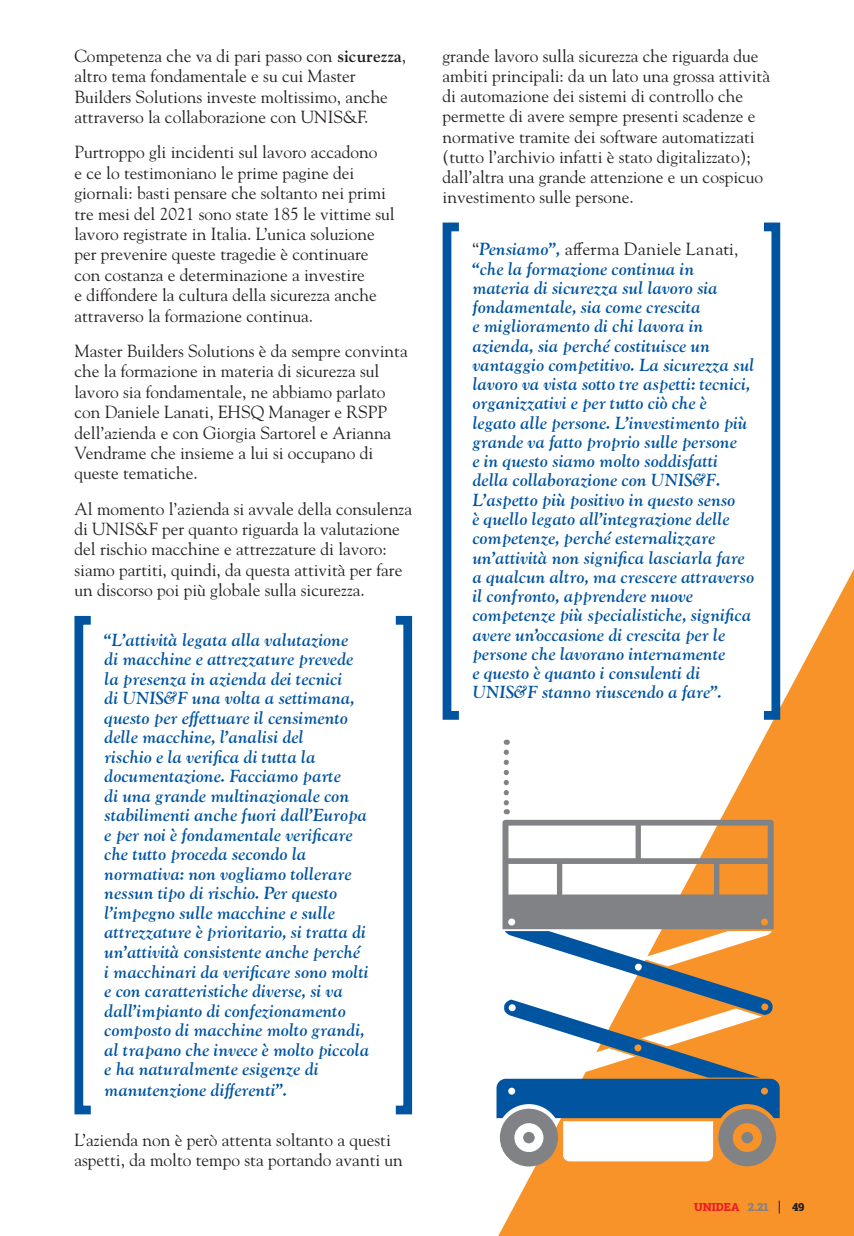
<style>
.page{position:relative;width:854px;height:1236px;background:#fff}
.page>*{position:absolute;margin:0;border:0;box-sizing:border-box;transform-origin:0 0}
.t1{font:italic 700 17.5px/19.2px "LTC Goudy Oldstyle Pro";letter-spacing:-.005em;color:#0154a0}
.t2{font:17.5px/20.5px "Goudy Std";color:#231f20}
.t3{font:900 11.38px "Roboto Slab";color:#ee1d23}
.t4{font:900 11.38px "Roboto Slab";color:#231f20}
.s1{font-weight:700}
.s2{font-family:"Goudy Std";font-weight:400;font-style:normal;color:#231f20}
.s3{font-weight:400;font-style:normal;color:#231f20}
.s4{color:#808285}
</style>
<div class="page">
<svg style="left:499px;top:569px;width:354px;height:666px;fill:#f79328"></svg>
<div style="left:74px;top:616px;width:21px;height:498px;border:9px solid #0154a0"></div>
<div style="left:442px;top:222px;width:21px;height:497px;border:9px solid #0154a0"></div>
<div style="left:391px;top:616px;width:21px;height:498px;border:9px solid #0154a0"></div>
<div style="left:759px;top:222px;width:21px;height:497px;border:9px solid #0154a0"></div>
<svg style="left:496px;top:752px;width:283px;height:414px"></svg>
<svg style="left:778px;top:1200px;width:1px;height:13px"></svg>
<p class="t2" style="left:74px;top:45px;width:333px">Competenza che va di pari passo con <span class="s1">sicurezza</span>, altro tema fondamentale e su cui Master Builders Solutions investe moltissimo, anche attraverso la collaborazione con UNIS&amp;F.</p>
<p class="t2" style="left:74px;top:142px;width:321px">Purtroppo gli incidenti sul lavoro accadono<br>e ce lo testimoniano le prime pagine dei giornali: basti pensare che soltanto nei primi tre mesi del 2021 sono state 185 le vittime sul lavoro registrate in Italia. L’unica soluzione per prevenire queste tragedie è continuare con costanza e determinazione a investire<br>e diffondere la cultura della sicurezza anche attraverso la formazione continua.</p>
<p class="t2" style="left:74px;top:340px;width:334px">Master Builders Solutions è da sempre convinta che la formazione in materia di sicurezza sul lavoro sia fondamentale, ne abbiamo parlato con Daniele Lanati, EHSQ Manager e RSPP dell’azienda e con Giorgia Sartorel e Arianna Vendrame che insieme a lui si occupano di queste tematiche.</p>
<p class="t2" style="left:74px;top:498px;width:339px">Al momento l’azienda si avvale della consulenza di UNIS&amp;F per quanto riguarda la valutazione del rischio macchine e attrezzature di lavoro: siamo partiti, quindi, da questa attività per fare un discorso poi più globale sulla sicurezza.</p>
<p class="t1" style="left:104px;top:629px;width:266px">“L’attività legata alla valutazione<br>di macchine e attrezzature prevede la presenza in azienda dei tecnici<br>di UNIS&amp;F una volta a settimana, questo per effettuare il censimento delle macchine, l’analisi del<br>rischio e la verifica di tutta la documentazione. Facciamo parte<br>di una grande multinazionale con stabilimenti anche fuori dall’Europa e per noi è fondamentale verificare che tutto proceda secondo la normativa: non vogliamo tollerare nessun tipo di rischio. Per questo l’impegno sulle macchine e sulle attrezzature è prioritario, si tratta di un’attività consistente anche perché i macchinari da verificare sono molti e con caratteristiche diverse, si va dall’impianto di confezionamento composto di macchine molto grandi, al trapano che invece è molto piccola e ha naturalmente esigenze di manutenzione differenti”.</p>
<p class="t2" style="left:74px;top:1129px;width:330px">L’azienda non è però attenta soltanto a questi aspetti, da molto tempo sta portando avanti un</p>
<p class="t2" style="left:442px;top:46px;width:329px">grande lavoro sulla sicurezza che riguarda due ambiti principali: da un lato una grossa attività di automazione dei sistemi di controllo che permette di avere sempre presenti scadenze e normative tramite dei software automatizzati (tutto l’archivio infatti è stato digitalizzato); dall’altra una grande attenzione e un cospicuo investimento sulle persone.</p>
<p class="t1" style="left:472px;top:240px;width:283px"><span class="s2">“</span>Pensiamo”, <span class="s3">afferma Daniele Lanati, </span>“che la formazione continua in materia di sicurezza sul lavoro sia fondamentale, sia come crescita<br>e miglioramento di chi lavora in azienda, sia perché costituisce un vantaggio competitivo. La sicurezza sul lavoro va vista sotto tre aspetti: tecnici, organizzativi e per tutto ciò che è legato alle persone. L’investimento più grande va fatto proprio sulle persone<br>e in questo siamo molto soddisfatti della collaborazione con UNIS&amp;F.<br>L’aspetto più positivo in questo senso<br>è quello legato all’integrazione delle competenze, perché esternalizzare un’attività non significa lasciarla fare a qualcun altro, ma crescere attraverso il confronto, apprendere nuove competenze più specialistiche, significa avere un’occasione di crescita per le persone che lavorano internamente<br>e questo è quanto i consulenti di UNIS&amp;F stanno riuscendo a fare”.</p>
<p class="t3" style="left:693px;top:1198px;width:76px">UNIDEA <span class="s4">2.21</span></p>
<p class="t4" style="left:791px;top:1198px;width:14px">49</p>
</div>
